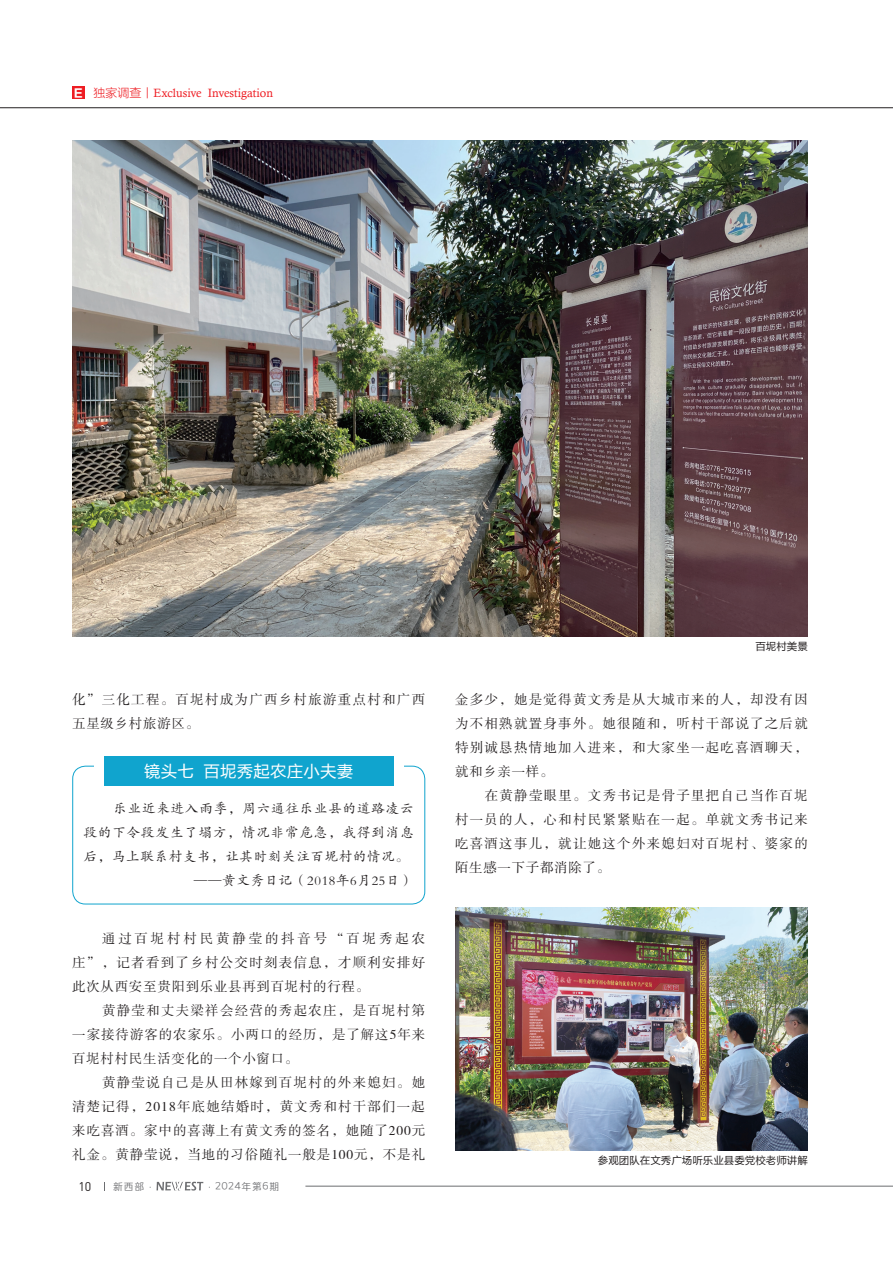
<style>
.page{position:relative;width:893px;height:1263px;background:#fff}
.page>*{position:absolute;margin:0;border:0;box-sizing:border-box;transform-origin:0 0}
.t1{font:16.5px "FZLTHK GBK1 0";letter-spacing:.01em;color:#fff}
.t2{font:13.5px/24px "FZSSK GBK1 0";letter-spacing:.07em;color:#231f20;text-align:justify}
.t3{font:13.5px "FZKTK GBK1 0";letter-spacing:.06em;color:#231f20}
.t4{font:13.5px/24px "FZSSK GBK1 0";letter-spacing:.095em;color:#231f20}
.t5{font:12.45px "DIN";color:#231f20}
.t6{font:12px "Calisto";color:#ee1d23}
.t7{font:10.5px "FZLTHK GBK1 0";color:#231f20}
.t8{font:9.75px "Loong Flash Sans GB Regular";letter-spacing:.1em;color:#6c6d70}
.s1{font-family:"FZLTDHK GBK1 0";font-size:11.4px;color:#fff}
.s2{font-family:"FZLTXHK GBK1 0"}
</style>
<div class="page">
<hr style="left:305px;top:1186px;width:588px;height:1px;background:#6c6d70">
<svg style="left:156px;top:1182px;width:47px;height:8px"></svg>
<hr style="left:0;top:107px;width:893px;height:1px;background:#231f20">
<img style="left:455px;top:907px;width:353px;height:243px">
<div style="left:72px;top:766px;width:353px;height:138px;border:1px solid #10a4ce;border-radius:13px"></div>
<div style="left:102px;top:756px;width:293px;height:30px;background:#10a4ce"></div>
<div style="left:94px;top:756px;width:9px;height:30px;background:#fff"></div>
<div style="left:394px;top:756px;width:10px;height:30px;background:#fff"></div>
<img style="left:72px;top:140px;width:736px;height:496px">
<div style="left:72px;top:87px;width:13px;height:12px;background:#ee1d23"></div>
<p class="t6" style="left:73px;top:86px;width:202px"><span class="s1">Ｅ</span> <span class="s2">独家调查丨</span>Exclusive Investigation</p>
<p class="t7" style="left:755px;top:640px;width:54px">百坭村美景</p>
<p class="t4" style="left:72px;top:688px;width:354px">化”三化工程。百坭村成为广西乡村旅游重点村和广西五星级乡村旅游区。</p>
<p class="t2" style="left:455px;top:688px;width:354px">金多少，她是觉得黄文秀是从大城市来的人，却没有因为不相熟就置身事外。她很随和，听村干部说了之后就特别诚恳热情地加入进来，和大家坐一起吃喜酒聊天，就和乡亲一样。</p>
<p class="t2" style="left:455px;top:784px;width:354px;text-indent:30px">在黄静莹眼里。文秀书记是骨子里把自己当作百坭村一员的人，心和村民紧紧贴在一起。单就文秀书记来吃喜酒这事儿，就让她这个外来媳妇对百坭村、婆家的陌生感一下子都消除了。</p>
<p class="t1" style="left:144px;top:762px;width:211px">镜头七 百坭秀起农庄小夫妻</p>
<p class="t3" style="left:113px;top:801px;width:302px">乐业近来进入雨季，周六通往乐业县的道路凌云</p>
<p class="t3" style="left:84px;top:825px;width:332px">段的下令段发生了塌方，情况非常危急，我得到消息</p>
<p class="t3" style="left:84px;top:849px;width:327px">后，马上联系村支书，让其时刻关注百坭村的情况。</p>
<p class="t3" style="left:194px;top:873px;width:221px">——黄文秀日记（2018年6月25日）</p>
<p class="t2" style="left:72px;top:927px;width:354px;text-indent:30px">通过百坭村村民黄静莹的抖音号“百坭秀起农庄”，记者看到了乡村公交时刻表信息，才顺利安排好此次从西安至贵阳到乐业县再到百坭村的行程。</p>
<p class="t2" style="left:72px;top:999px;width:354px;text-indent:30px">黄静莹和丈夫梁祥会经营的秀起农庄，是百坭村第一家接待游客的农家乐。小两口的经历，是了解这5年来百坭村村民生活变化的一个小窗口。</p>
<p class="t2" style="left:72px;top:1071px;width:354px;text-indent:30px">黄静莹说自己是从田林嫁到百坭村的外来媳妇。她清楚记得，2018年底她结婚时，黄文秀和村干部们一起来吃喜酒。家中的喜薄上有黄文秀的签名，她随了200元礼金。黄静莹说，当地的习俗随礼一般是100元，不是礼</p>
<p class="t5" style="left:78px;top:1178px;width:15px">10</p>
<p class="t8" style="left:113px;top:1181px;width:168px">新西部·　　　　 ·2024年第6期</p>
<p class="t7" style="left:598px;top:1154px;width:212px">参观团队在文秀广场听乐业县委党校老师讲解</p>
</div>
